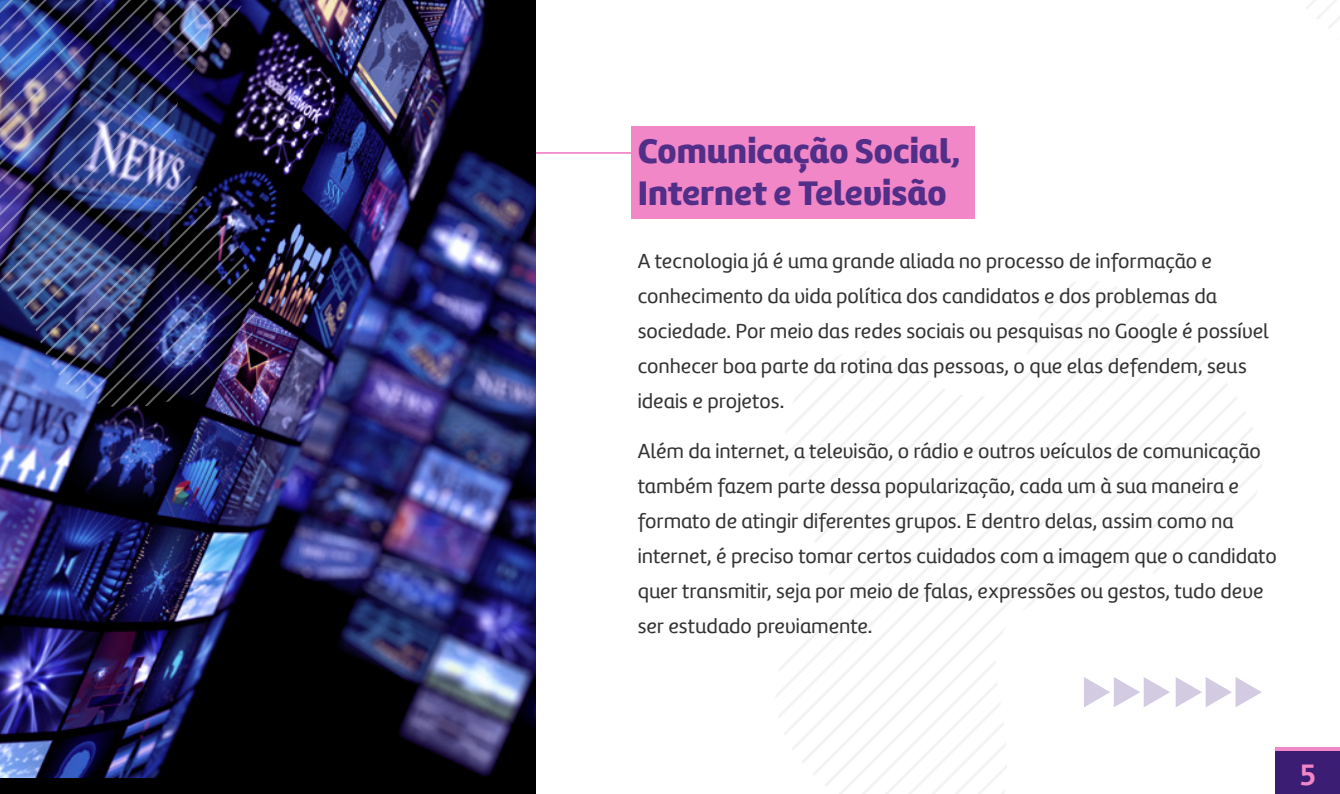
<style>
.page{position:relative;width:1340px;height:794px;background:#fff}
.page>*{position:absolute;margin:0;border:0;box-sizing:border-box;transform-origin:0 0}
.t1{font:900 35px/42px "Amelia UP";color:#512e88}
.t2{font:700 29.75px "Amelia UP";color:#f287c7}
.t3{font:21px/35px "Amelia UP ameliaup";color:#333}
</style>
<div class="page">
<svg style="left:1306px;top:0;width:33px;height:29px"></svg>
<svg style="left:1237px;top:411px;width:25px;height:103px"></svg>
<svg style="left:839px;top:787px;width:166px;height:7px"></svg>
<svg style="left:1228px;top:397px;width:9px;height:126px"></svg>
<svg style="left:802px;top:358px;width:405px;height:406px"></svg>
<svg style="left:792px;top:346px;width:404px;height:404px"></svg>
<svg style="left:784px;top:335px;width:400px;height:400px"></svg>
<svg style="left:778px;top:324px;width:394px;height:394px"></svg>
<svg style="left:776px;top:313px;width:383px;height:386px"></svg>
<svg style="left:777px;top:303px;width:369px;height:370px"></svg>
<svg style="left:829px;top:294px;width:304px;height:304px"></svg>
<svg style="left:828px;top:287px;width:289px;height:288px"></svg>
<svg style="left:1025px;top:281px;width:75px;height:75px"></svg>
<svg style="left:785px;top:351px;width:200px;height:207px"></svg>
<hr style="left:495px;top:152px;width:155px;height:2px;background:#f287c7">
<div style="left:631px;top:126px;width:344px;height:50px;background:#f287c7"></div>
<div style="left:631px;top:168px;width:344px;height:50px;background:#f287c7"></div>
<img style="left:428px;top:0;width:108px;height:792px">
<img style="left:0;top:0;width:428px;height:794px">
<svg style="left:1083px;top:677px;width:178px;height:30px"></svg>
<div style="left:1275px;top:750px;width:64px;height:44px;background:#3b1d73"></div>
<hr style="left:1275px;top:747px;width:64px;height:3px;background:#f287c7">
<h1 class="t1" style="left:637px;top:130px;width:324px">Comunicação Social,<br>Internet e Televisão</h1>
<p class="t3" style="left:637px;top:244px;width:632px">A tecnologia já é uma grande aliada no processo de informação e conhecimento da vida política dos candidatos e dos problemas da sociedade. Por meio das redes sociais ou pesquisas no Google é possível conhecer boa parte da rotina das pessoas, o que elas defendem, seus ideais e projetos.</p>
<p class="t3" style="left:637px;top:434px;width:640px">Além da internet, a televisão, o rádio e outros veículos de comunicação também fazem parte dessa popularização, cada um à sua maneira e formato de atingir diferentes grupos. E dentro delas, assim como na internet, é preciso tomar certos cuidados com a imagem que o candidato quer transmitir, seja por meio de falas, expressões ou gestos, tudo deve ser estudado previamente.</p>
<h2 class="t2" style="left:1300px;top:757px;width:17px">5</h2>
</div>
